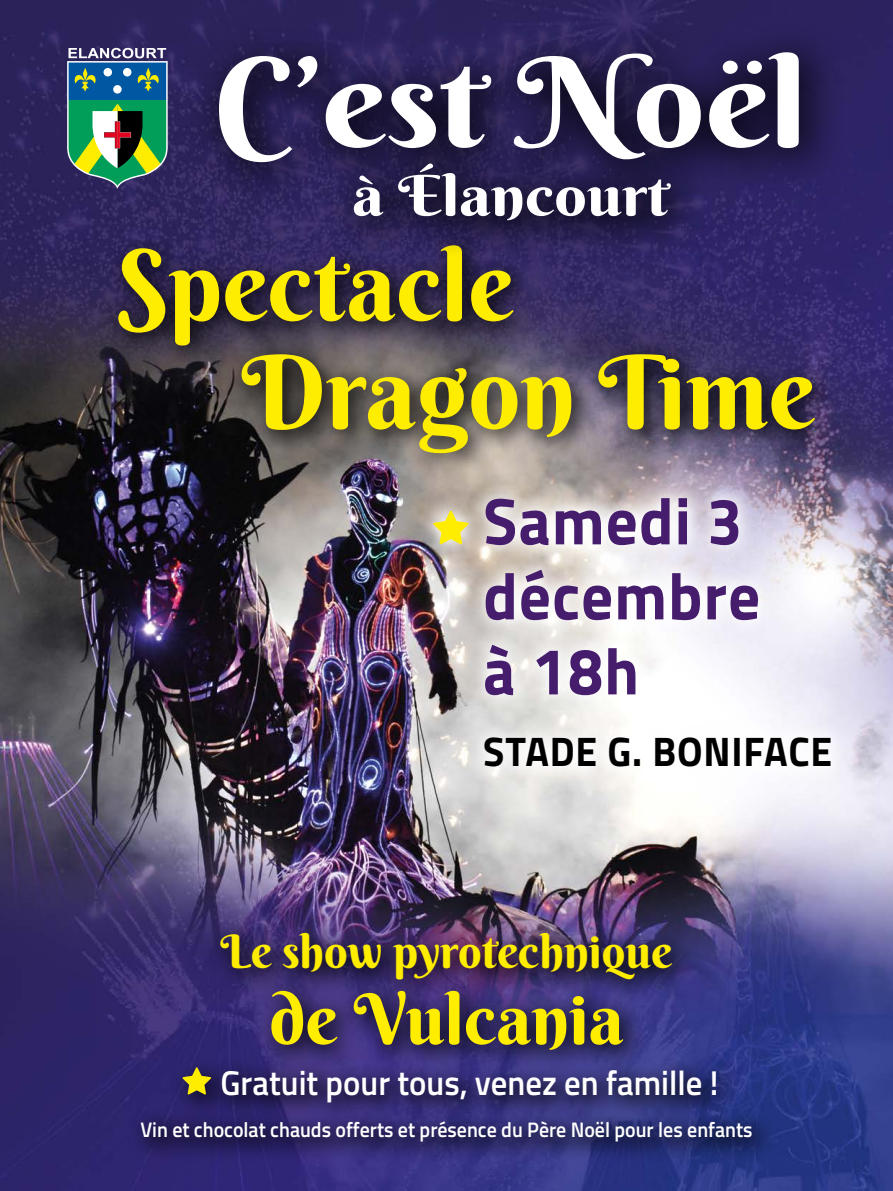
<style>
.page{position:relative;width:893px;height:1191px;background:#fff}
.page>*{position:absolute;margin:0;border:0;box-sizing:border-box;transform-origin:0 0}
.t1{font:124.65px "Berkshire Swash";color:#fff;scale:1.13 1}
.t2{font:102px "Berkshire Swash";color:#ffed00}
.t3{font:99.15px "Berkshire Swash";color:#ffed00}
.t4{font:70.2px "Berkshire Swash";color:#ffed00}
.t5{font:700 66px/75px "Cairo";letter-spacing:.02em;color:#451d6c;scale:.95 1}
.t6{font:56.1px "Berkshire Swash";color:#fff;scale:1.13 1}
.t7{font:46.2px "Berkshire Swash";color:#ffed00}
.t8{font:700 41.25px "Cairo";letter-spacing:.02em;color:#000;scale:.95 1}
.t9{font:600 34.5px "Cairo";color:#fff;scale:.95 1}
.t10{font:600 21px "Cairo";color:#fff;scale:.95 1}
</style>
<div class="page">
<img style="left:0;top:0;width:893px;height:1191px">
<svg style="left:67px;top:48px;width:101px;height:140px;background:#498374"></svg>
<div style="left:127px;top:919px;width:651px;height:246px;background:#000;opacity:.75"></div>
<svg style="left:182px;top:1067px;width:29px;height:27px"></svg>
<svg style="left:416px;top:480px;width:433px;height:305px"></svg>
<svg style="left:433px;top:510px;width:36px;height:34px"></svg>
<div style="left:105px;top:231px;width:733px;height:247px;background:#000;opacity:.75"></div>
<div style="left:187px;top:22px;width:657px;height:241px;background:#000;opacity:.75"></div>
<h1 class="t1" style="left:213px;top:25px;width:527px">C’est Noël</h1>
<h3 class="t6" style="left:352px;top:161px;width:281px">à Élancourt</h3>
<h3 class="t3" style="left:117px;top:223px;width:398px">Spectacle</h3>
<h2 class="t2" style="left:242px;top:329px;width:575px">Dragon Time</h2>
<h3 class="t5" style="left:483px;top:483px;width:293px">Samedi 3 décembre à 18h</h3>
<h3 class="t8" style="left:483px;top:718px;width:369px">STADE G. BONIFACE</h3>
<h3 class="t7" style="left:220px;top:922px;width:454px">Le show pyrotechnique</h3>
<h3 class="t4" style="left:269px;top:975px;width:356px">de Vulcania</h3>
<h3 class="t9" style="left:221px;top:1056px;width:526px">Gratuit pour tous, venez en famille !</h3>
<p class="t10" style="left:140px;top:1113px;width:646px">Vin et chocolat chauds offerts et présence du Père Noël pour les enfants</p>
</div>
